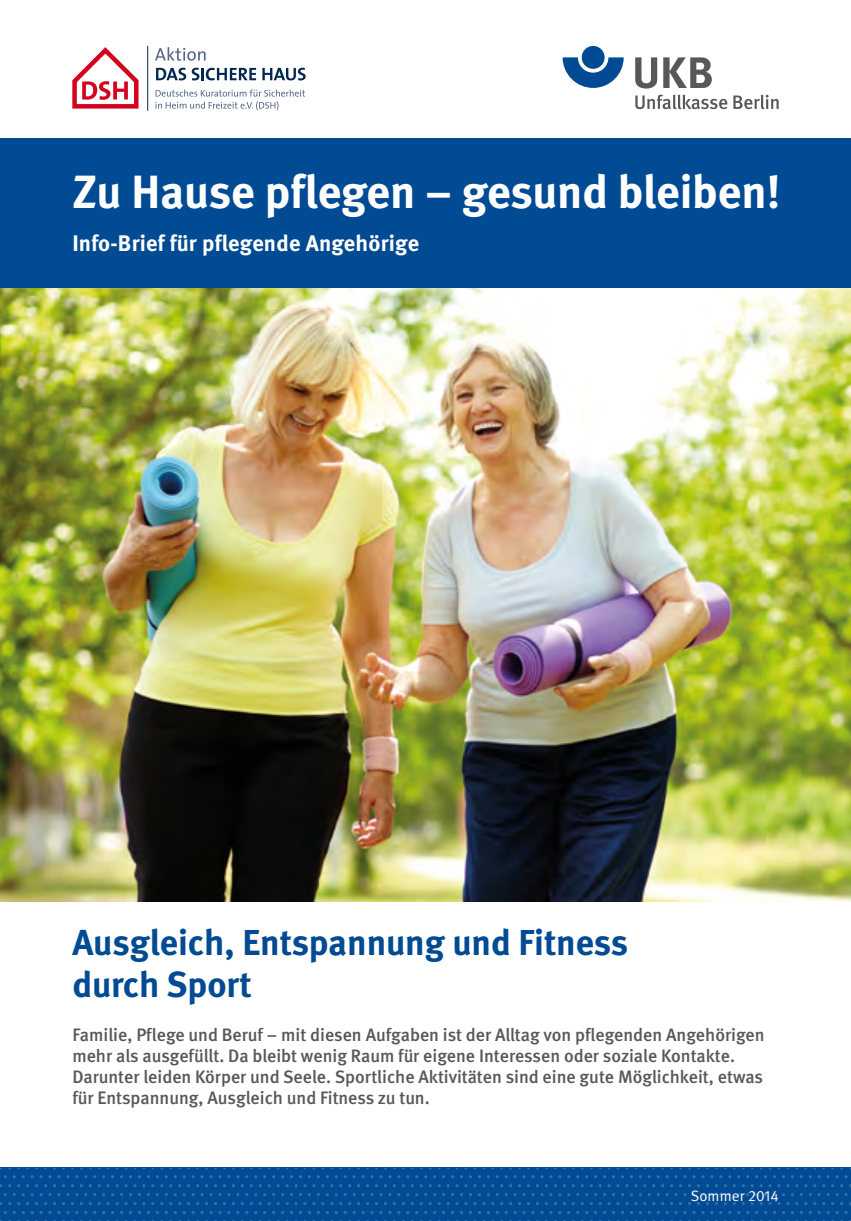
<style>
.page{position:relative;width:851px;height:1221px;background:#fff}
.page>*{position:absolute;margin:0;border:0;box-sizing:border-box;transform-origin:0 0}
.t1{font:700 46.5px "DGUV Meta";color:#fff}
.t2{font:700 36px/42px "DGUV Meta";color:#004b93}
.t3{font:700 22.5px "DGUV Meta";letter-spacing:.01em;color:#fff}
.t4{font:500 18px/21px "DGUV Meta";color:#58585a}
.t5{font:15px "DGUV Meta";letter-spacing:.01em;color:#fff}
</style>
<div class="page">
<div style="left:0;top:1167px;width:850px;height:53px;background:#004b93"></div>
<svg style="left:107px;top:1168px;width:38px;height:1px"></svg>
<svg style="left:250px;top:1168px;width:38px;height:1px"></svg>
<svg style="left:393px;top:1168px;width:38px;height:1px"></svg>
<svg style="left:536px;top:1168px;width:38px;height:1px"></svg>
<svg style="left:679px;top:1168px;width:38px;height:1px"></svg>
<svg style="left:312px;top:1175px;width:325px;height:38px"></svg>
<svg style="left:639px;top:1175px;width:211px;height:38px"></svg>
<svg style="left:0;top:1175px;width:311px;height:38px"></svg>
<img style="left:0;top:288px;width:850px;height:613px">
<div style="left:0;top:138px;width:850px;height:150px;background:#004b93"></div>
<svg style="left:562px;top:57px;width:61px;height:31px"></svg>
<div style="left:581px;top:46px;width:23px;height:23px;background:#004b93;border-radius:50%"></div>
<svg style="left:635px;top:57px;width:22px;height:32px"></svg>
<svg style="left:663px;top:57px;width:48px;height:31px"></svg>
<svg style="left:635px;top:95px;width:92px;height:14px"></svg>
<svg style="left:733px;top:95px;width:45px;height:14px"></svg>
<svg style="left:155px;top:89px;width:150px;height:21px"></svg>
<svg style="left:156px;top:68px;width:30px;height:12px"></svg>
<svg style="left:192px;top:68px;width:64px;height:12px"></svg>
<svg style="left:262px;top:68px;width:43px;height:12px"></svg>
<svg style="left:155px;top:47px;width:50px;height:14px"></svg>
<hr style="left:147px;top:46px;width:1px;height:65px;background:#002851">
<svg style="left:72px;top:47px;width:67px;height:62px"></svg>
<h1 class="t1" style="left:72px;top:164px;width:709px">Zu Hause pflegen – gesund bleiben!</h1>
<p class="t3" style="left:72px;top:230px;width:348px">Info-Brief für pflegende Angehörige</p>
<h2 class="t2" style="left:72px;top:922px;width:557px">Ausgleich, Entspannung und Fitness durch Sport</h2>
<p class="t4" style="left:72px;top:1024px;width:693px">Familie, Pflege und Beruf – mit diesen Aufgaben ist der Alltag von pflegenden Angehörigen mehr als ausgefüllt. Da bleibt wenig Raum für eigene Interessen oder soziale Kontakte.<br>Darunter leiden Körper und Seele. Sportliche Aktivitäten sind eine gute Möglichkeit, etwas für Entspannung, Ausgleich und Fitness zu tun.</p>
<p class="t5" style="left:690px;top:1186px;width:89px">Sommer 2014</p>
</div>
